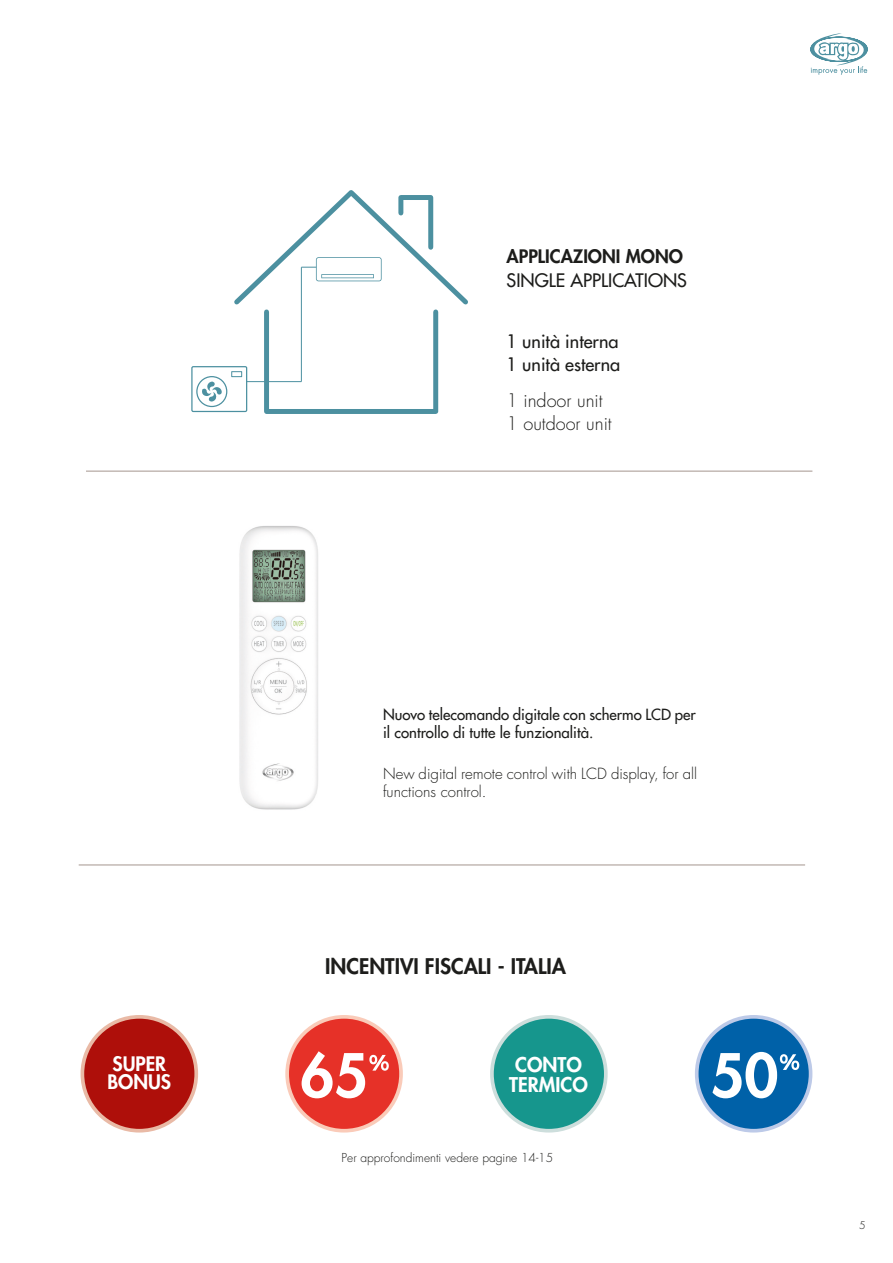
<style>
.page{position:relative;width:893px;height:1263px;background:#fff}
.page>*{position:absolute;margin:0;border:0;box-sizing:border-box;transform-origin:0 0}
.Titoli_Verdi{font:800 58.5px "Futura LT";color:#fff}
.t1{font:800 21px "Futura LT";color:#1d1d1b}
.Titoli_Verdi-2{font:800 19.8px "Futura LT";color:#fff}
.Titoli_Verdi-3{font:800 19.5px "Futura LT";color:#fff}
.t2{font:18.15px "Futura LT";color:#1d1d1b}
.t3{font:300 18.15px "Futura LT";color:#1d1d1b}
.t4{font:800 18.15px "Futura LT";color:#1d1d1b}
.t5{font:15px/18px "Futura LT";color:#1d1d1b}
.t6{font:300 15px/18px "Futura LT";color:#1d1d1b}
.t7{font:300 12px "Futura LT";color:#1d1d1b}
.t8{font:300 10.5px "Futura LT";color:#1d1d1b}
</style>
<div class="page">
<svg style="left:810px;top:33px;width:58px;height:42px"></svg>
<hr style="left:79px;top:864px;width:726px;height:1px;background:#aea19b">
<hr style="left:86px;top:471px;width:726px;height:1px;background:#aea19b">
<svg style="left:490px;top:1015px;width:118px;height:117px"></svg>
<div style="left:494px;top:1019px;width:110px;height:110px;background:#16968d;border-radius:50%"></div>
<div style="left:695px;top:1015px;width:117px;height:117px;background:#bdcae8;border-radius:50%"></div>
<div style="left:698px;top:1019px;width:111px;height:110px;background:#0061a8;border-radius:50%"></div>
<svg style="left:780px;top:1054px;width:19px;height:16px"></svg>
<svg style="left:285px;top:1015px;width:118px;height:117px"></svg>
<div style="left:289px;top:1019px;width:110px;height:110px;background:#e63128;border-radius:50%"></div>
<svg style="left:369px;top:1055px;width:20px;height:16px"></svg>
<svg style="left:81px;top:1015px;width:117px;height:117px"></svg>
<div style="left:84px;top:1019px;width:110px;height:110px;background:#ae0f0a;border-radius:50%"></div>
<img style="left:239px;top:526px;width:79px;height:284px">
<div style="left:264px;top:309px;width:174px;height:105px;border:5px solid #4c90a0"></div>
<div style="left:191px;top:366px;width:56px;height:46px;border:1px solid #4c90a0"></div>
<div style="left:196px;top:376px;width:31px;height:31px;border:1px solid #4c90a0;border-radius:50%"></div>
<div style="left:231px;top:371px;width:11px;height:6px;border:1px solid #4c90a0"></div>
<svg style="left:202px;top:381px;width:20px;height:21px"></svg>
<hr style="left:247px;top:381px;width:54px;height:1px;background:#4c90a0">
<svg style="left:234px;top:190px;width:234px;height:119px"></svg>
<hr style="left:301px;top:267px;width:1px;height:115px;background:#4c90a0">
<p class="Titoli_Verdi-3" style="left:112px;top:1051px;width:55px">SUPER</p>
<p class="Titoli_Verdi-3" style="left:107px;top:1068px;width:65px">BONUS</p>
<p class="t4" style="left:507px;top:244px;width:178px">APPLICAZIONI MONO</p>
<p class="t2" style="left:507px;top:268px;width:182px">SINGLE APPLICATIONS</p>
<p class="t2" style="left:507px;top:330px;width:113px">1 unità interna</p>
<p class="t2" style="left:507px;top:353px;width:115px">1 unità esterna</p>
<p class="t3" style="left:507px;top:389px;width:97px">1 indoor unit</p>
<p class="t3" style="left:507px;top:412px;width:107px">1 outdoor unit</p>
<p class="t5" style="left:383px;top:706px;width:314px">Nuovo telecomando digitale con schermo LCD per il controllo di tutte le funzionalità.</p>
<p class="t6" style="left:383px;top:765px;width:315px">New digital remote control with LCD display, for all functions control.</p>
<p class="t1" style="left:325px;top:952px;width:242px">INCENTIVI FISCALI - ITALIA</p>
<p class="Titoli_Verdi" style="left:300px;top:1036px;width:69px">65</p>
<p class="Titoli_Verdi-2" style="left:515px;top:1051px;width:68px">CONTO</p>
<p class="Titoli_Verdi-2" style="left:509px;top:1071px;width:80px">TERMICO</p>
<p class="t7" style="left:342px;top:1151px;width:213px">Per approfondimenti vedere pagine 14-15</p>
<p class="Titoli_Verdi" style="left:711px;top:1036px;width:69px">50</p>
<p class="t8" style="left:859px;top:1218px;width:8px">5</p>
</div>
